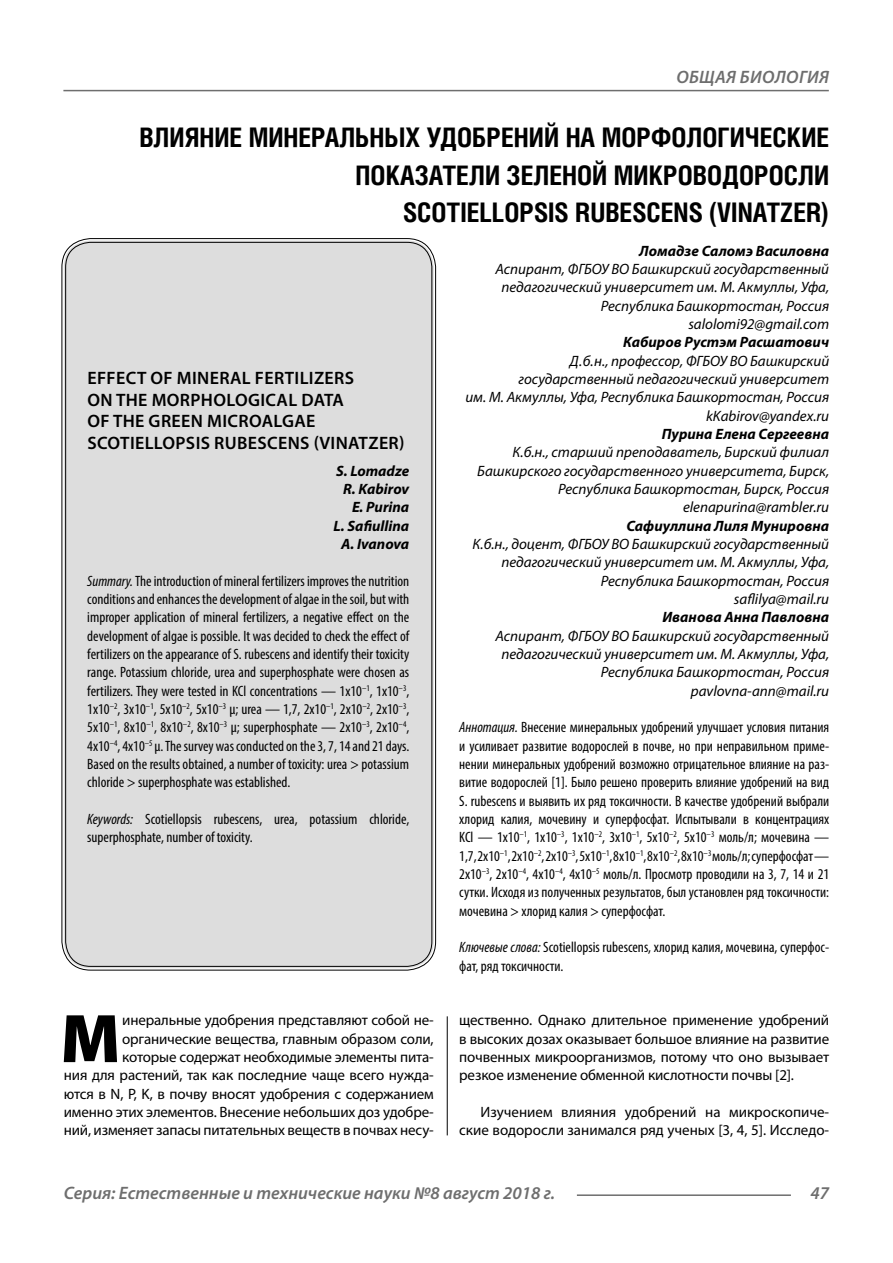
<style>
.page{position:relative;width:893px;height:1263px;background:#fff}
.page>*{position:absolute;margin:0;border:0;box-sizing:border-box;transform-origin:0 0}
.Bukvica{font:900 69.3px "Myriad Pro";color:#000}
.Header{font:700 27px/37.5px "Helios Cond";color:#000;text-align:right}
.Header-eng{font:600 18px/21.6px "Myriad Pro";letter-spacing:.02em;color:#000}
.t1{font:italic 600 18px "Myriad Pro";color:#6e6e6e}
.t2{font:italic 600 18px "Myriad Pro";letter-spacing:.02em;color:#6e6e6e}
.Annotation-eng{font:condensed 15px/18.3px "Myriad Pro";color:#000;text-align:justify}
.Annotation-rus{font:condensed 15px/18.3px "Myriad Pro";color:#000;text-align:justify}
.Author-doc{font:italic 15px/18.3px "Myriad Pro";color:#000;text-align:right}
.Bukvica-2{font:15px/18.3px "Myriad Pro";letter-spacing:-.01em;color:#000;text-align:right}
.Author{font:italic 700 15px "Myriad Pro";color:#000}
.Author-email{font:italic 15px "Myriad Pro";color:#000}
.Normal{font:15px/18.3px "Myriad Pro";color:#000;text-align:right}
.Author-eng{font:italic 700 15px "Myriad Pro";color:#000}
.s1{font-style:italic}
</style>
<div class="page">
<hr style="left:63px;top:90px;width:766px;height:1px;background:#6e6e6e">
<hr style="left:577px;top:1194px;width:214px;height:2px;background:#6e6e6e">
<div style="left:64px;top:240px;width:370px;height:728px;background:#ddd;border-radius:27px"></div>
<hr style="left:447px;top:1016px;width:1px;height:119px;background:#000">
<p class="t2" style="left:676px;top:66px;width:154px">ОБЩАЯ БИОЛОГИЯ</p>
<p class="Header" style="left:139px;top:118px;width:691px">ВЛИЯНИЕ МИНЕРАЛЬНЫХ УДОБРЕНИЙ НА МОРФОЛОГИЧЕСКИЕ<br>ПОКАЗАТЕЛИ ЗЕЛЕНОЙ МИКРОВОДОРОСЛИ<br>SCOTIELLOPSIS RUBESCENS (VINATZER)</p>
<p class="Author" style="left:639px;top:241px;width:191px">Ломадзе Саломэ Василовна</p>
<p class="Author-doc" style="left:495px;top:260px;width:335px">Аспирант, ФГБОУ ВО Башкирский государственный педагогический университет им. М. Акмуллы, Уфа,<br>Республика Башкортостан, Россия</p>
<p class="Author-email" style="left:688px;top:315px;width:142px">salolomi92@gmail.com</p>
<p class="Author" style="left:623px;top:333px;width:208px">Кабиров Рустэм Расшатович</p>
<p class="Author-doc" style="left:465px;top:351px;width:365px">Д.б.н., профессор, ФГБОУ ВО Башкирский государственный педагогический университет<br>им. М. Акмуллы, Уфа, Республика Башкортостан, Россия</p>
<p class="Author-email" style="left:706px;top:406px;width:125px">kKabirov@yandex.ru</p>
<p class="Author" style="left:662px;top:424px;width:169px">Пурина Елена Сергеевна</p>
<p class="Author-doc" style="left:477px;top:443px;width:353px">К.б.н., старший преподаватель, Бирский филиал<br>Башкирского государственного университета, Бирск,<br>Республика Башкортостан, Бирск, Россия</p>
<p class="Author-email" style="left:683px;top:498px;width:148px">elenapurina@rambler.ru</p>
<p class="Author" style="left:626px;top:516px;width:204px">Сафиуллина Лиля Мунировна</p>
<p class="Author-doc" style="left:473px;top:535px;width:358px">К.б.н., доцент, ФГБОУ ВО Башкирский государственный педагогический университет им. М. Акмуллы, Уфа,<br>Республика Башкортостан, Россия</p>
<p class="Author-email" style="left:734px;top:590px;width:97px">saflilya@mail.ru</p>
<p class="Author" style="left:662px;top:607px;width:168px">Иванова Анна Павловна</p>
<p class="Author-doc" style="left:495px;top:626px;width:335px">Аспирант, ФГБОУ ВО Башкирский государственный педагогический университет им. М. Акмуллы, Уфа,<br>Республика Башкортостан, Россия</p>
<p class="Author-email" style="left:691px;top:681px;width:140px">pavlovna-ann@mail.ru</p>
<p class="Annotation-rus" style="left:459px;top:718px;width:371px"><span class="s1">Аннотация.</span> Внесение минеральных удобрений улучшает условия питания и усиливает развитие водорослей в почве, но при неправильном приме&shy;нении минеральных удобрений возможно отрицательное влияние на раз&shy;витие водорослей [1]. Было решено проверить влияние удобрений на вид S. rubescens и выявить их ряд токсичности. В качестве удобрений выбрали хлорид калия, мочевину и суперфосфат. Испытывали в концентрациях KCl — 1х10<sup>–1</sup>, 1х10<sup>–3</sup>, 1х10<sup>–2</sup>, 3х10<sup>–1</sup>, 5х10<sup>–2</sup>, 5х10<sup>–3</sup> моль/л; мочевина — 1,7, 2х10<sup>–1</sup>, 2х10<sup>–2</sup>, 2х10<sup>–3</sup>, 5х10<sup>–1</sup>, 8х10<sup>–1</sup>, 8х10<sup>–2</sup>, 8х10<sup>–3</sup> моль/л; суперфосфат — 2х10<sup>–3</sup>, 2х10<sup>–4</sup>, 4х10<sup>–4</sup>, 4х10<sup>–5</sup> моль/л. Просмотр проводили на 3, 7, 14 и 21 сутки. Исходя из полученных результатов, был установлен ряд токсичности: мочевина &gt; хлорид калия &gt; суперфосфат.</p>
<p class="Annotation-rus" style="left:459px;top:938px;width:371px"><span class="s1">Ключевые слова:</span> Scotiellopsis rubescens, хлорид калия, мочевина, суперфос&shy;фат, ряд токсичности.</p>
<p class="Header-eng" style="left:87px;top:367px;width:319px">EFFECT OF MINERAL FERTILIZERS<br>ON THE MORPHOLOGICAL DATA<br>OF THE GREEN MICROALGAE<br>SCOTIELLOPSIS RUBESCENS (VINATZER)</p>
<p class="Author-eng" style="left:336px;top:461px;width:75px">S. Lomadze</p>
<p class="Author-eng" style="left:343px;top:479px;width:68px">R. Kabirov</p>
<p class="Author-eng" style="left:352px;top:498px;width:59px">E. Purina</p>
<p class="Author-eng" style="left:334px;top:516px;width:77px">L. Safiullina</p>
<p class="Author-eng" style="left:341px;top:534px;width:70px">A. Ivanova</p>
<p class="Annotation-eng" style="left:87px;top:571px;width:324px"><span class="s1">Summary.</span> The introduction of mineral fertilizers improves the nutrition conditions and enhances the development of algae in the soil, but with improper application of mineral fertilizers, a negative effect on the development of algae is possible. It was decided to check the effect of fertilizers on the appearance of S. rubescens and identify their toxicity range. Potassium chloride, urea and superphosphate were chosen as fertilizers. They were tested in KCl concentrations — 1х10<sup>–1</sup>, 1х10<sup>–3</sup>, 1х10<sup>–2</sup>, 3х10<sup>–1</sup>, 5х10<sup>–2</sup>, 5х10<sup>–3</sup> µ; urea — 1,7, 2x10<sup>–1</sup>, 2x10<sup>–2</sup>, 2x10<sup>–3</sup>, 5x10<sup>–1</sup>, 8x10<sup>–1</sup>, 8x10<sup>–2</sup>, 8x10<sup>–3</sup> µ; superphosphate — 2х10<sup>–3</sup>, 2x10<sup>–4</sup>, 4х10<sup>–4</sup>, 4х10<sup>–5</sup> µ. The survey was conducted on the 3, 7, 14 and 21 days.<br>Based on the results obtained, a number of toxicity: urea &gt; potassium chloride &gt; superphosphate was established.</p>
<p class="Annotation-eng" style="left:87px;top:810px;width:323px"><span class="s1">Keywords:</span> Scotiellopsis rubescens, urea, potassium chloride, superphosphate, number of toxicity.</p>
<p class="Bukvica-2" style="left:64px;top:1011px;width:371px">инеральные удобрения представляют собой не&shy;органические вещества, главным образом соли,<br>которые содержат необходимые элементы пита-<br>ния для растений, так как последние чаще всего нужда&shy;ются в N, P, K, в почву вносят удобрения с содержанием именно этих элементов. Внесение небольших доз удобре&shy;ний, изменяет запасы питательных веществ в почвах несу-</p>
<p class="Bukvica-2" style="left:459px;top:1011px;width:371px;text-align:justify">щественно. Однако длительное применение удобрений в высоких дозах оказывает большое влияние на развитие почвенных микроорганизмов, потому что оно вызывает резкое изменение обменной кислотности почвы [2].</p>
<p class="Bukvica" style="left:60px;top:992px;width:62px">М</p>
<p class="Normal" style="left:459px;top:1103px;width:371px">Изучением влияния удобрений на микроскопиче&shy;ские водоросли занимался ряд ученых [3, 4, 5]. Исследо-</p>
<p class="t1" style="left:64px;top:1182px;width:493px">Серия: Естественные и технические науки №8 август 2018 г.</p>
<p class="t1" style="left:810px;top:1182px;width:20px">47</p>
</div>
